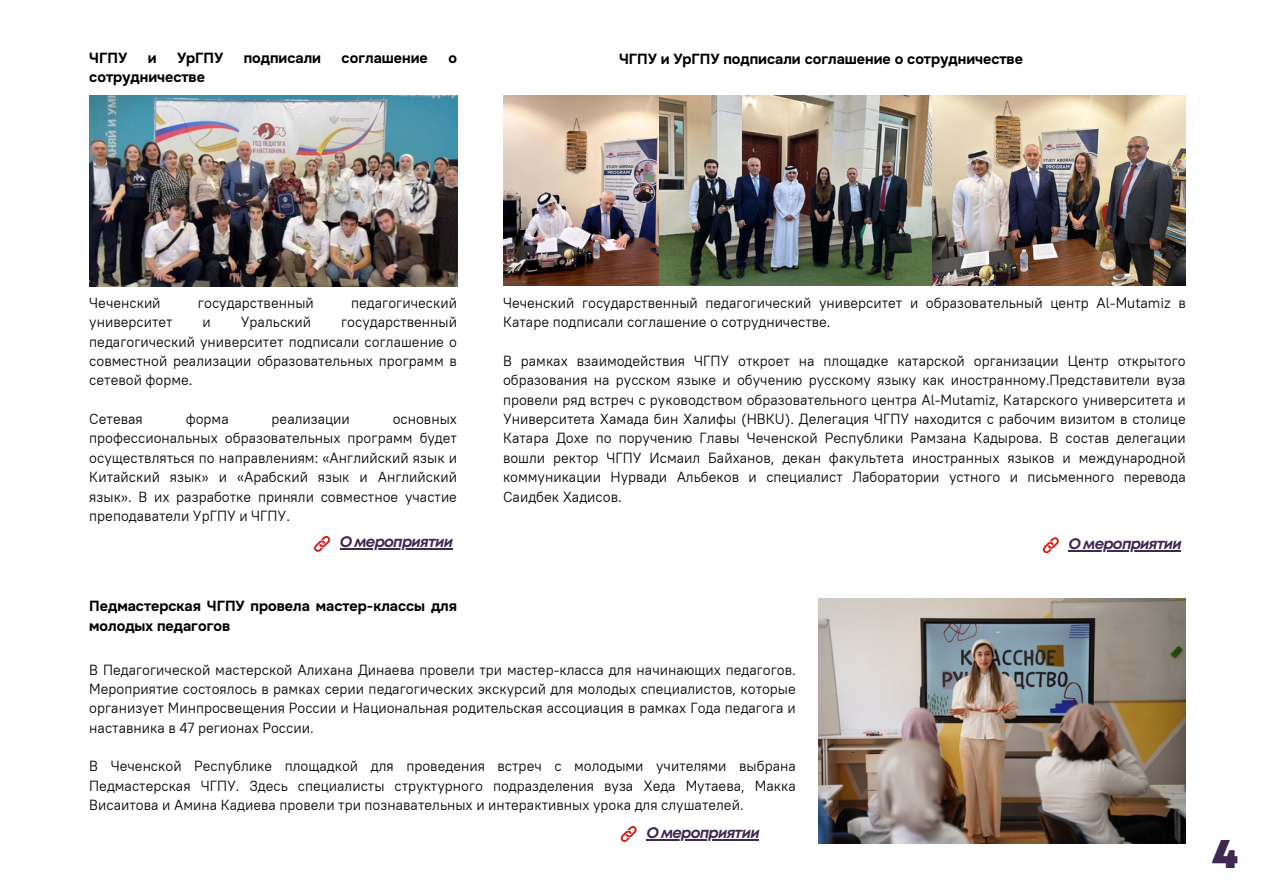
<style>
.page{position:relative;width:1263px;height:894px;background:#fff}
.page>*{position:absolute;margin:0;border:0;box-sizing:border-box;transform-origin:0 0}
.t1{font:900 42.15px "Mont";color:#3f2952}
.t2{font:italic 700 15.15px "Mont";letter-spacing:-.05em;color:#3f2952}
.t3{font:14.25px/19.4px "Retni Sans";color:#000;text-align:justify}
.t4{font:700 14.25px/19.8px "Onest";color:#000}
</style>
<div class="page">
<svg style="left:314px;top:535px;width:17px;height:17px"></svg>
<img style="left:89px;top:96px;width:368px;height:190px">
<img style="left:503px;top:95px;width:682px;height:190px">
<svg style="left:1042px;top:537px;width:17px;height:17px"></svg>
<img style="left:818px;top:598px;width:368px;height:245px">
<hr style="left:340px;top:548px;width:112px;height:1px;background:#3f2952">
<hr style="left:1069px;top:550px;width:112px;height:1px;background:#3f2952">
<svg style="left:620px;top:826px;width:17px;height:16px"></svg>
<hr style="left:646px;top:838px;width:113px;height:2px;background:#3f2952">
<p class="t4" style="left:89px;top:48px;width:39px">ЧГПУ</p>
<p class="t4" style="left:148px;top:48px;width:10px">и</p>
<p class="t4" style="left:177px;top:48px;width:48px">УрГПУ</p>
<p class="t4" style="left:244px;top:48px;width:79px">подписали</p>
<p class="t4" style="left:342px;top:48px;width:88px">соглашение</p>
<p class="t4" style="left:448px;top:48px;width:10px">о</p>
<p class="t4" style="left:89px;top:68px;width:117px">сотрудничестве</p>
<p class="t4" style="left:619px;top:49px;width:405px">ЧГПУ и УрГПУ подписали соглашение о сотрудничестве</p>
<h1 class="t3" style="left:89px;top:293px;width:73px">Чеченский</h1>
<h1 class="t3" style="left:198px;top:293px;width:117px">государственный</h1>
<h1 class="t3" style="left:351px;top:293px;width:107px">педагогический</h1>
<h1 class="t3" style="left:89px;top:312px;width:85px">университет</h1>
<h1 class="t3" style="left:203px;top:312px;width:10px">и</h1>
<h1 class="t3" style="left:241px;top:312px;width:72px">Уральский</h1>
<h1 class="t3" style="left:89px;top:312px;width:369px;text-indent:252px">государственный педагогический университет подписали соглашение о совместной реализации образовательных программ в сетевой форме.</h1>
<h1 class="t3" style="left:89px;top:409px;width:55px">Сетевая</h1>
<h1 class="t3" style="left:186px;top:409px;width:45px">форма</h1>
<h1 class="t3" style="left:272px;top:409px;width:80px">реализации</h1>
<h1 class="t3" style="left:89px;top:409px;width:369px;text-indent:303px">основных профессиональных образовательных программ будет осуществляться по направлениям: «Английский язык и Китайский язык» и «Арабский язык и Английский язык». В их разработке приняли совместное участие преподаватели УрГПУ и ЧГПУ.</h1>
<p class="t2" style="left:340px;top:535px;width:115px">О мероприятии</p>
<p class="t3" style="left:503px;top:293px;width:684px">Чеченский государственный педагогический университет и образовательный центр Al-Mutamiz в<br>Катаре подписали соглашение о сотрудничестве.</p>
<p class="t3" style="left:503px;top:351px;width:684px">В рамках взаимодействия ЧГПУ откроет на площадке катарской организации Центр открытого образования на русском языке и обучению русскому языку как иностранному.Представители вуза провели ряд встреч с руководством образовательного центра Al-Mutamiz, Катарского университета и Университета Хамада бин Халифы (HBKU). Делегация ЧГПУ находится с рабочим визитом в столице Катара Дохе по поручению Главы Чеченской Республики Рамзана Кадырова. В состав делегации вошли ректор ЧГПУ Исмаил Байханов, декан факультета иностранных языков и международной коммуникации Нурвади Альбеков и специалист Лаборатории устного и письменного перевода Саидбек Хадисов.</p>
<p class="t2" style="left:1069px;top:538px;width:115px">О мероприятии</p>
<h1 class="t4" style="left:89px;top:596px;width:369px">Педмастерская ЧГПУ провела мастер-классы для молодых педагогов</h1>
<h1 class="t3" style="left:89px;top:659px;width:708px">В Педагогической мастерской Алихана Динаева провели три мастер-класса для начинающих педагогов.<br>Мероприятие состоялось в рамках серии педагогических экскурсий для молодых специалистов, которые организует Минпросвещения России и Национальная родительская ассоциация в рамках Года педагога и наставника в 47 регионах России.</h1>
<p class="t3" style="left:89px;top:756px;width:708px">В Чеченской Республике площадкой для проведения встреч с молодыми учителями выбрана Педмастерская ЧГПУ. Здесь специалисты структурного подразделения вуза Хеда Мутаева, Макка Висаитова и Амина Кадиева провели три познавательных и интерактивных урока для слушателей.</p>
<p class="t2" style="left:646px;top:826px;width:115px">О мероприятии</p>
<p class="t1" style="left:1212px;top:836px;width:28px">4</p>
</div>
